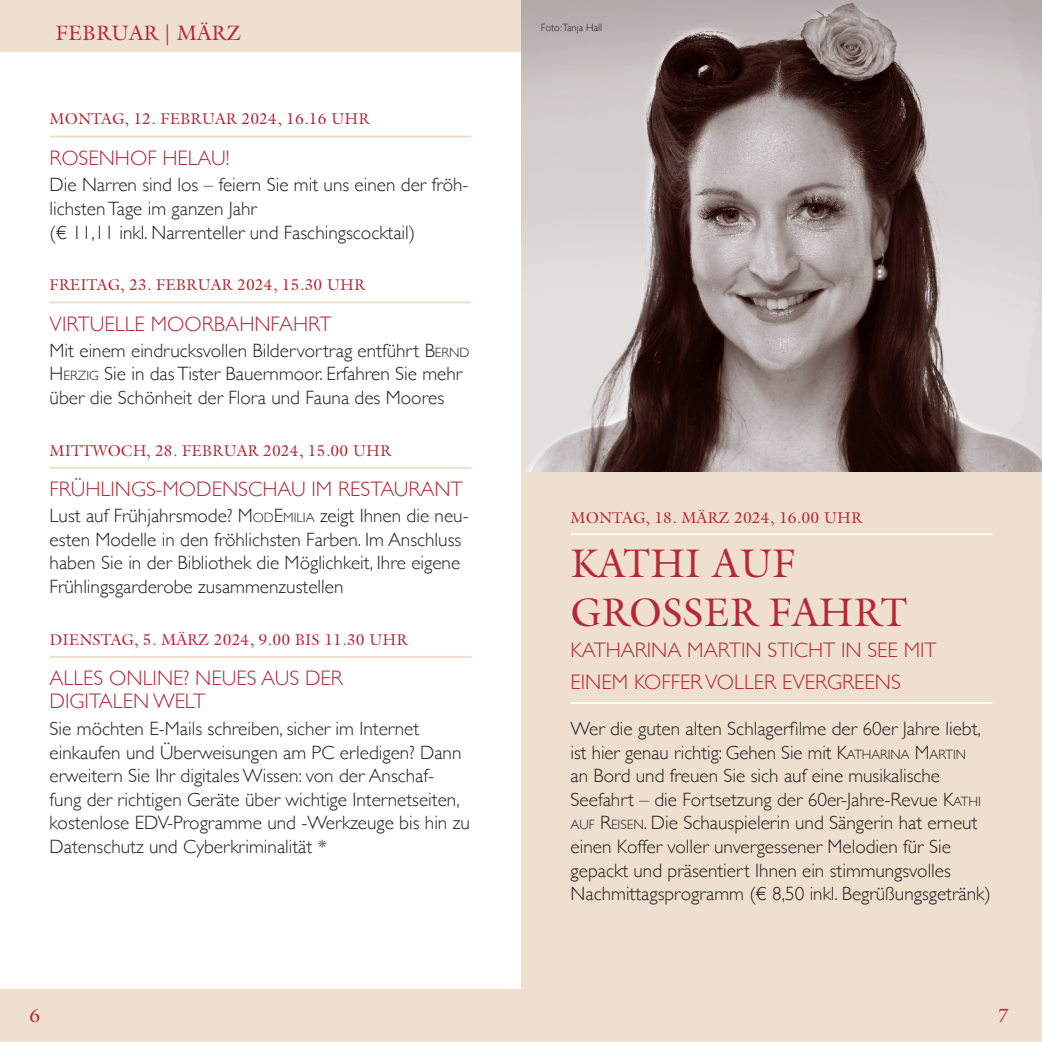
<style>
.page{position:relative;width:1042px;height:1042px;background:#fff}
.page>*{position:absolute;margin:0;border:0;box-sizing:border-box;transform-origin:0 0}
.t1{font:40.25px/49px "Galliard Pro";letter-spacing:.01em;color:#b72837}
.t2{font:300 21px/22.8px "Gill Sans";color:#b72837}
.t3{font:21px "Galliard Pro";letter-spacing:.01em;color:#b72837}
.t4{font:300 19.25px/23.6px "Gill Sans";color:#231f20}
.t5{font:19.25px "Galliard Pro";color:#b72837}
.t6{font:15.75px "Galliard Pro";letter-spacing:.005em;color:#b72837}
.t7{font:300 10.5px "Gill Sans";color:#231f20}
.s1{font-style:inherit}
.s2{font-size:13.47px}
</style>
<div class="page">
<div style="left:0;top:0;width:521px;height:52px;background:#eedfcf"></div>
<div style="left:0;top:988px;width:1042px;height:54px;background:#eedfcf"></div>
<hr style="left:50px;top:136px;width:421px;height:2px;background:#eedfcf">
<hr style="left:50px;top:301px;width:421px;height:2px;background:#eedfcf">
<hr style="left:50px;top:467px;width:421px;height:2px;background:#eedfcf">
<hr style="left:50px;top:656px;width:421px;height:2px;background:#eedfcf">
<div style="left:521px;top:355px;width:521px;height:687px;background:#eedfcf"></div>
<img style="left:521px;top:0;width:521px;height:471px">
<hr style="left:570px;top:533px;width:422px;height:2px;background:#fff">
<hr style="left:570px;top:702px;width:422px;height:2px;background:#fff">
<p class="t3" style="left:56px;top:19px;width:187px">FEBRUAR | MÄRZ</p>
<p class="t6" style="left:50px;top:109px;width:321px">MONTAG, 12. FEBRUAR 2024, 16.16 UHR</p>
<p class="t2" style="left:50px;top:145px;width:181px">ROSENHOF HELAU!</p>
<p class="t4" style="left:50px;top:172px;width:420px">Die Narren sind los – feiern Sie mit uns einen der fröh&shy;lichsten Tage im ganzen Jahr<br>(€ 11,11 inkl. Narrenteller und Faschingscocktail)</p>
<p class="t6" style="left:50px;top:274px;width:317px">FREITAG, 23. FEBRUAR 2024, 15.30 UHR</p>
<p class="t2" style="left:50px;top:311px;width:283px">VIRTUELLE MOORBAHNFAHRT</p>
<p class="t4" style="left:50px;top:338px;width:421px">Mit einem eindrucksvollen Bildervortrag entführt <span class="s1">B</span><span class="s2">ERND<br></span><span class="s1">H</span> <span class="s2">ERZIG</span> Sie in das Tister Bauernmoor. Erfahren Sie mehr über die Schönheit der Flora und Fauna des Moores</p>
<p class="t6" style="left:50px;top:440px;width:343px">MITTWOCH, 28. FEBRUAR 2024, 15.00 UHR</p>
<p class="t2" style="left:50px;top:477px;width:415px">FRÜHLINGS-MODENSCHAU IM RESTAURANT</p>
<p class="t4" style="left:50px;top:503px;width:420px">Lust auf Frühjahrsmode? <span class="s1">M</span> <span class="s2">OD</span><span class="s1">E</span><span class="s2">MILIA</span> zeigt Ihnen die neu&shy;esten Modelle in den fröhlichsten Farben. Im Anschluss haben Sie in der Bibliothek die Möglichkeit, Ihre eigene Frühlingsgarderobe zusammenzustellen</p>
<p class="t6" style="left:50px;top:629px;width:359px">DIENSTAG, 5. MÄRZ 2024, 9.00 BIS 11.30 UHR</p>
<p class="t2" style="left:50px;top:666px;width:295px">ALLES ONLINE? NEUES AUS DER<br>DIGITALEN WELT</p>
<p class="t4" style="left:50px;top:716px;width:422px">Sie möchten E-Mails schreiben, sicher im Internet einkaufen und Überweisungen am PC erledigen? Dann erweitern Sie Ihr digitales Wissen: von der Anschaf&shy;fung der richtigen Geräte über wichtige Internetseiten, kostenlose EDV-Programme und -Werkzeuge bis hin zu Datenschutz und Cyberkriminalität *</p>
<p class="t7" style="left:541px;top:19px;width:63px">Foto:Tanja Hall</p>
<p class="t6" style="left:570px;top:507px;width:293px">MONTAG, 18. MÄRZ 2024, 16.00 UHR</p>
<h1 class="t1" style="left:570px;top:538px;width:338px">KATHI AUF<br>GROSSER FAHRT</h1>
<p class="t2" style="left:570px;top:634px;width:367px;line-height:31.5px">KATHARINA MARTIN STICHT IN SEE MIT<br>EINEM KOFFER VOLLER EVERGREENS</p>
<p class="t4" style="left:570px;top:716px;width:422px">Wer die guten alten Schlagerfilme der 60er Jahre liebt, ist hier genau richtig: Gehen Sie mit <span class="s1">K</span><span class="s2">ATHARINA</span> <span class="s1">M</span><span class="s2">ARTIN<br></span>an Bord und freuen Sie sich auf eine musikalische Seefahrt – die Fortsetzung der 60er-Jahre-Revue <span class="s1">K</span><span class="s2">ATHI AUF</span> <span class="s1">R</span><span class="s2">EISEN</span>. Die Schauspielerin und Sängerin hat erneut einen Koffer voller unvergessener Melodien für Sie gepackt und präsentiert Ihnen ein stimmungsvolles Nachmittagsprogramm (€ 8,50 inkl. Begrüßungsgetränk)</p>
<p class="t5" style="left:29px;top:1002px;width:12px">6</p>
<p class="t5" style="left:998px;top:1002px;width:12px">7</p>
</div>
